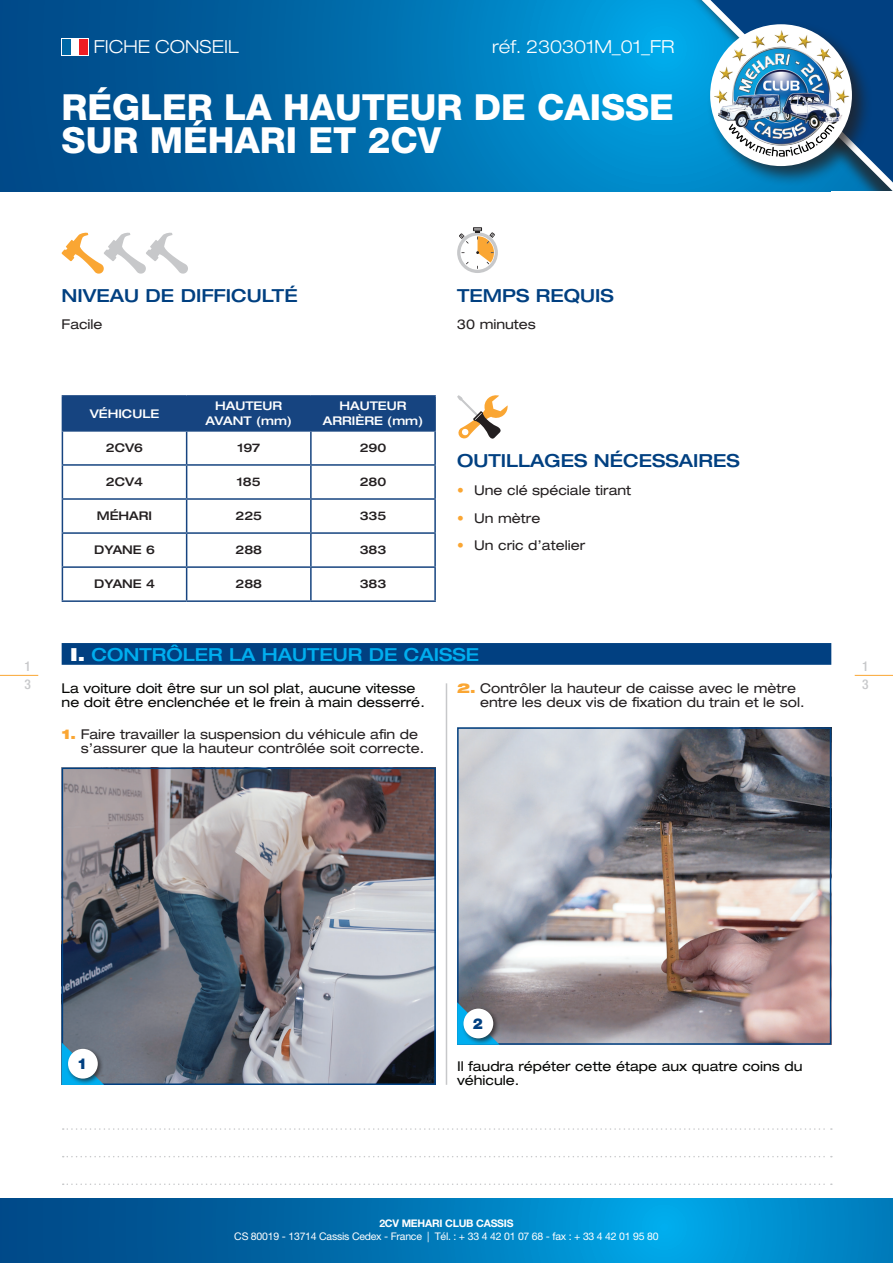
<style>
.page{position:relative;width:893px;height:1263px;background:#fff}
.page>*{position:absolute;margin:0;border:0;box-sizing:border-box;transform-origin:0 0}
.t1{font:800 36px/33px "Helvetica Neue LT Pro";color:#fff}
.t2{font:500 expanded 18px "Helvetica Neue LT Pro";color:#014081}
.t3{font:300 expanded 18px "Helvetica Neue LT Pro";color:#fff}
.t4{font:500 expanded 18px "Helvetica Neue LT Pro";color:#00aeef}
.t5{font:900 15px "Helvetica Neue LT Pro";color:#014081}
.t6{font:expanded 13.5px/13.8px "Helvetica Neue LT Pro";color:#231f20}
.t7{font:expanded 13.5px/13.8px "Helvetica Neue LT Pro";color:#040503}
.t8{font:500 condensed 13.5px/18px "Helvetica Neue LT Pro";color:#c7c8ca}
.t9{font:500 expanded 12px "Helvetica Neue LT Pro";color:#231f20}
.t10{font:500 expanded 12px/14.4px "Helvetica Neue LT Pro";color:#fff;text-align:center}
.t11{font:10.5px "Helvetica Neue LT Pro";letter-spacing:-.02em;color:#fff}
.t12{font:700 10.5px "Helvetica Neue LT Pro";letter-spacing:-.02em;color:#fff}
.s1{font-weight:900;font-stretch:normal;color:#faa633}
.s2{font-weight:900;color:#fff}
.s3{font-weight:900;color:#faa633}
</style>
<div class="page">
<svg style="left:0;top:0;width:673px;height:191px;background:#006ead"></svg>
<svg style="left:673px;top:0;width:220px;height:192px;background:#0673b1"></svg>
<div style="left:831px;top:191px;width:62px;height:42px;background:#fff"></div>
<svg style="left:0;top:1199px;width:893px;height:64px;background:#0078b7"></svg>
<div style="left:707px;top:21px;width:166px;height:166px;background:#231f20;opacity:.75"></div>
<img style="left:710px;top:24px;width:142px;height:142px;border-radius:50%">
<img style="left:774px;top:30px;width:7px;height:14px">
<svg style="left:62px;top:232px;width:126px;height:42px"></svg>
<svg style="left:457px;top:395px;width:51px;height:44px"></svg>
<svg style="left:475px;top:413px;width:7px;height:7px"></svg>
<svg style="left:457px;top:227px;width:41px;height:46px"></svg>
<hr style="left:0;top:675px;width:38px;height:1px;background:#faa633">
<hr style="left:855px;top:675px;width:38px;height:1px;background:#faa633">
<svg style="left:62px;top:38px;width:27px;height:17px"></svg>
<div style="left:63px;top:39px;width:25px;height:15px;background:#fff"></div>
<div style="left:63px;top:39px;width:8px;height:15px;background:#0068a5"></div>
<div style="left:79px;top:39px;width:9px;height:15px;background:#ee1d23"></div>
<div style="left:63px;top:397px;width:371px;height:33px;background:#164480"></div>
<hr style="left:62px;top:430px;width:125px;height:2px;background:#164480">
<hr style="left:187px;top:430px;width:124px;height:2px;background:#164480">
<hr style="left:311px;top:430px;width:125px;height:2px;background:#164480">
<hr style="left:62px;top:464px;width:125px;height:2px;background:#164480">
<hr style="left:187px;top:464px;width:124px;height:2px;background:#164480">
<hr style="left:311px;top:464px;width:125px;height:2px;background:#164480">
<hr style="left:62px;top:498px;width:125px;height:2px;background:#164480">
<hr style="left:187px;top:498px;width:124px;height:2px;background:#164480">
<hr style="left:311px;top:498px;width:125px;height:2px;background:#164480">
<hr style="left:62px;top:532px;width:125px;height:2px;background:#164480">
<hr style="left:187px;top:532px;width:124px;height:2px;background:#164480">
<hr style="left:311px;top:532px;width:125px;height:2px;background:#164480">
<hr style="left:62px;top:566px;width:125px;height:2px;background:#164480">
<hr style="left:187px;top:566px;width:124px;height:2px;background:#164480">
<hr style="left:311px;top:566px;width:125px;height:2px;background:#164480">
<hr style="left:62px;top:395px;width:125px;height:2px;background:#164480">
<hr style="left:62px;top:397px;width:1px;height:33px;background:#164480">
<hr style="left:62px;top:432px;width:1px;height:32px;background:#164480">
<hr style="left:62px;top:466px;width:1px;height:32px;background:#164480">
<hr style="left:62px;top:500px;width:1px;height:32px;background:#164480">
<hr style="left:62px;top:534px;width:1px;height:32px;background:#164480">
<hr style="left:62px;top:568px;width:1px;height:32px;background:#164480">
<hr style="left:62px;top:600px;width:125px;height:2px;background:#164480">
<hr style="left:187px;top:395px;width:124px;height:2px;background:#164480">
<hr style="left:186px;top:397px;width:1px;height:33px;background:#164480">
<hr style="left:186px;top:432px;width:1px;height:32px;background:#164480">
<hr style="left:186px;top:466px;width:1px;height:32px;background:#164480">
<hr style="left:186px;top:500px;width:1px;height:32px;background:#164480">
<hr style="left:186px;top:534px;width:1px;height:32px;background:#164480">
<hr style="left:186px;top:568px;width:1px;height:32px;background:#164480">
<hr style="left:187px;top:600px;width:124px;height:2px;background:#164480">
<hr style="left:311px;top:395px;width:125px;height:2px;background:#164480">
<hr style="left:310px;top:397px;width:2px;height:33px;background:#164480">
<hr style="left:434px;top:397px;width:2px;height:33px;background:#164480">
<hr style="left:310px;top:432px;width:2px;height:32px;background:#164480">
<hr style="left:434px;top:432px;width:2px;height:32px;background:#164480">
<hr style="left:310px;top:466px;width:2px;height:32px;background:#164480">
<hr style="left:434px;top:466px;width:2px;height:32px;background:#164480">
<hr style="left:310px;top:500px;width:2px;height:32px;background:#164480">
<hr style="left:434px;top:500px;width:2px;height:32px;background:#164480">
<hr style="left:310px;top:534px;width:2px;height:32px;background:#164480">
<hr style="left:434px;top:534px;width:2px;height:32px;background:#164480">
<hr style="left:310px;top:568px;width:2px;height:32px;background:#164480">
<hr style="left:434px;top:568px;width:2px;height:32px;background:#164480">
<hr style="left:311px;top:600px;width:125px;height:2px;background:#164480">
<div style="left:62px;top:643px;width:769px;height:22px;background:#014081"></div>
<img style="left:65px;top:770px;width:368px;height:312px">
<div style="left:62px;top:767px;width:374px;height:318px;border:2px solid #014081"></div>
<svg style="left:62px;top:1042px;width:42px;height:43px"></svg>
<div style="left:66px;top:1046px;width:39px;height:40px;background:#231f20;opacity:.75"></div>
<div style="left:68px;top:1049px;width:30px;height:29px;background:#fff;border-radius:50%"></div>
<img style="left:460px;top:730px;width:368px;height:312px">
<div style="left:457px;top:727px;width:374px;height:318px;border:2px solid #014081"></div>
<svg style="left:457px;top:1002px;width:43px;height:43px"></svg>
<div style="left:461px;top:1006px;width:39px;height:39px;background:#231f20;opacity:.75"></div>
<div style="left:463px;top:1008px;width:30px;height:30px;background:#fff;border-radius:50%"></div>
<hr style="left:446px;top:683px;width:1px;height:402px;background:#c7c8ca">
<svg style="left:63px;top:1128px;width:769px;height:2px"></svg>
<svg style="left:63px;top:1156px;width:769px;height:1px"></svg>
<svg style="left:63px;top:1183px;width:769px;height:2px"></svg>
<h2 class="t3" style="left:94px;top:36px;width:146px">FICHE CONSEIL</h2>
<h2 class="t3" style="left:492px;top:36px;width:184px">réf. 230301M_01_FR</h2>
<h1 class="t1" style="left:62px;top:90px;width:614px">RÉGLER LA HAUTEUR DE CAISSE<br>SUR MÉHARI ET 2CV</h1>
<h2 class="t2" style="left:62px;top:284px;width:237px">NIVEAU DE DIFFICULTÉ</h2>
<p class="t6" style="left:62px;top:318px;width:42px">Facile</p>
<p class="t10" style="left:90px;top:406px;width:71px">VÉHICULE</p>
<p class="t10" style="left:206px;top:399px;width:88px">HAUTEUR<br>AVANT (mm)</p>
<p class="t10" style="left:323px;top:399px;width:102px">HAUTEUR<br>ARRIÈRE (mm)</p>
<p class="t9" style="left:106px;top:440px;width:39px">2CV6</p>
<p class="t9" style="left:237px;top:440px;width:24px">197</p>
<p class="t9" style="left:360px;top:440px;width:28px">290</p>
<p class="t9" style="left:106px;top:474px;width:39px">2CV4</p>
<p class="t9" style="left:237px;top:474px;width:25px">185</p>
<p class="t9" style="left:360px;top:474px;width:28px">280</p>
<p class="t9" style="left:97px;top:509px;width:57px">MÉHARI</p>
<p class="t9" style="left:235px;top:509px;width:28px">225</p>
<p class="t9" style="left:360px;top:509px;width:28px">335</p>
<p class="t9" style="left:94px;top:543px;width:62px">DYANE 6</p>
<p class="t9" style="left:235px;top:543px;width:28px">288</p>
<p class="t9" style="left:360px;top:543px;width:28px">383</p>
<p class="t9" style="left:94px;top:577px;width:62px">DYANE 4</p>
<p class="t9" style="left:235px;top:577px;width:28px">288</p>
<p class="t9" style="left:360px;top:577px;width:28px">383</p>
<h2 class="t2" style="left:457px;top:284px;width:158px">TEMPS REQUIS</h2>
<p class="t6" style="left:457px;top:318px;width:80px">30 minutes</p>
<h2 class="t2" style="left:457px;top:450px;width:284px">OUTILLAGES NÉCESSAIRES</h2>
<p class="t6" style="left:457px;top:483px;width:176px"><span class="s1">•</span> Une clé spéciale tirant</p>
<p class="t6" style="left:457px;top:511px;width:85px"><span class="s1">•</span> Un mètre</p>
<p class="t6" style="left:457px;top:538px;width:130px"><span class="s1">•</span> Un cric d’atelier</p>
<h2 class="t4" style="left:70px;top:643px;width:411px"><span class="s2">I.</span> CONTRÔLER LA HAUTEUR DE CAISSE</h2>
<p class="t7" style="left:62px;top:681px;width:365px">La voiture doit être sur un sol plat, aucune vitesse ne doit être enclenchée et le frein à main desserré.</p>
<p class="t6" style="left:81px;top:727px;width:345px;text-indent:-19px"><span class="s3">1.</span> Faire travailler la suspension du véhicule afin de s’assurer que la hauteur contrôlée soit correcte.</p>
<p class="t8" style="left:24px;top:656px;width:8px">1<br>3</p>
<p class="t8" style="left:862px;top:656px;width:8px">1<br>3</p>
<p class="t6" style="left:480px;top:681px;width:326px;text-indent:-23px"><span class="s3">2.</span> Contrôler la hauteur de caisse avec le mètre entre les deux vis de fixation du train et le sol.</p>
<p class="t5" style="left:77px;top:1055px;width:12px">1</p>
<p class="t5" style="left:473px;top:1014px;width:12px">2</p>
<p class="t7" style="left:457px;top:1059px;width:347px">Il faudra répéter cette étape aux quatre coins du véhicule.</p>
<p class="t12" style="left:379px;top:1216px;width:136px">2CV MEHARI CLUB CASSIS</p>
<p class="t11" style="left:234px;top:1229px;width:426px">CS 80019 - 13714 Cassis Cedex - France | Tél. : + 33 4 42 01 07 68 - fax : + 33 4 42 01 95 80</p>
</div>
